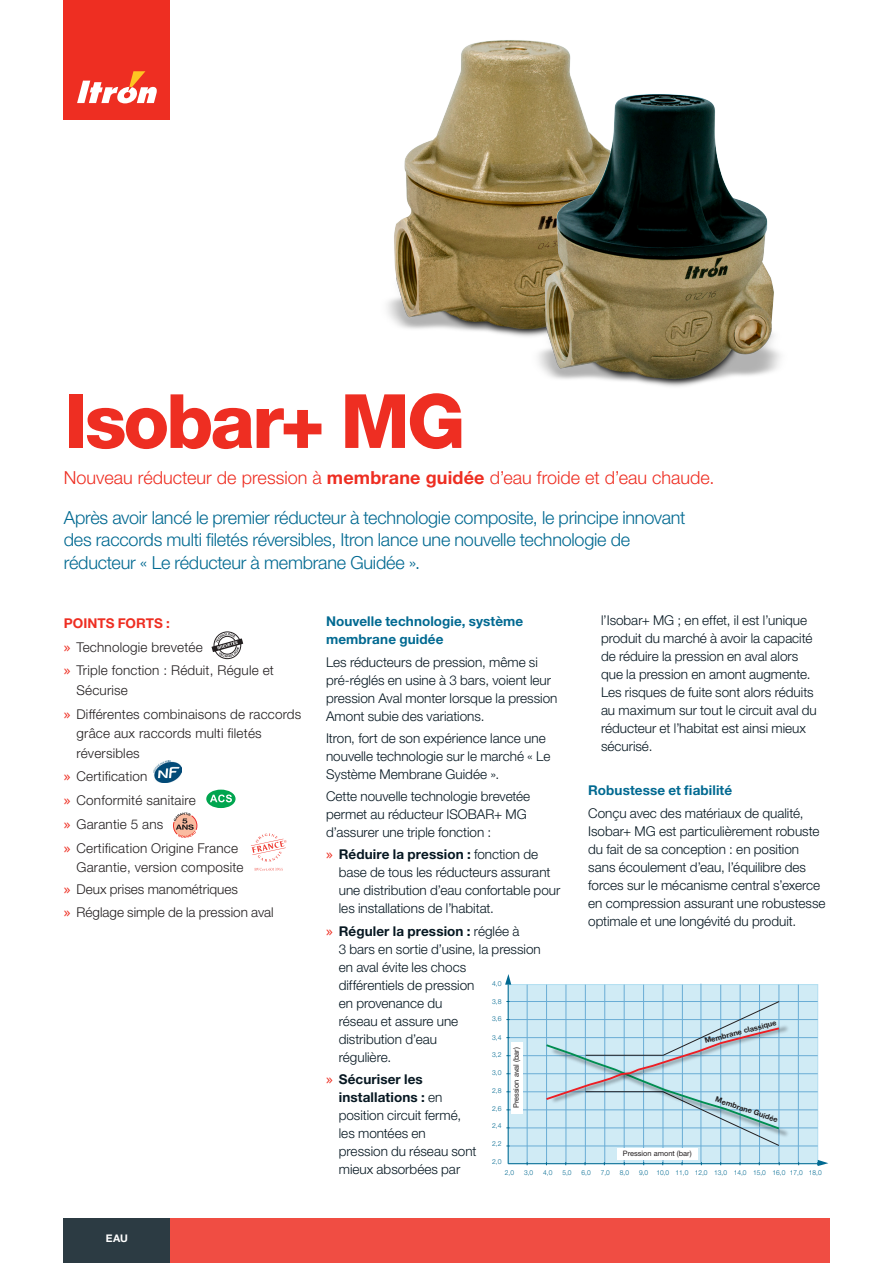
<style>
.page{position:relative;width:893px;height:1263px;background:#fff}
.page>*{position:absolute;margin:0;border:0;box-sizing:border-box;transform-origin:0 0}
.Headline_50_50{font:800 75px "Helvetica Neue LT Std";letter-spacing:-.04em;color:#ee2e22}
.Introduction_Copy{font:300 18px/22.5px "Helvetica Neue LT Std";letter-spacing:-.015em;color:#006991}
.Subhead{font:300 18px "Helvetica Neue LT Std";color:#ee2e22}
.Body_Copy_9_12{font:300 13.5px/18px "Helvetica Neue LT Std";color:#071822}
.t1{font:300 13.5px/19.5px "Helvetica Neue LT Std";letter-spacing:.015em;color:#231f20}
.Body_Copy_9_12-2{font:700 13.5px/18px "Helvetica Neue LT Std";letter-spacing:.005em;color:#006991}
.Body_Copy_9_12-3{font:700 13.5px "Helvetica Neue LT Std";letter-spacing:.005em;color:#ee2e22}
.t2{font:700 10.5px "Helvetica Neue LT Std";color:#fff}
.t3{font:7.5px "Helvetica Neue LT Std";color:#231f20}
.t4{font:700 7.5px "Helvetica Neue LT Std";color:#231f20}
.t5{font:300 6.9px "Helvetica Neue LT Std";color:#006991}
.s1{font-weight:700}
.s2{font-family:"Lucida Grande";font-weight:400;color:#ee2e22}
</style>
<div class="page">
<svg style="left:173px;top:812px;width:25px;height:26px"></svg>
<img style="left:153px;top:761px;width:29px;height:21px">
<div style="left:207px;top:791px;width:28px;height:16px;background:#00a54f;border-radius:50%"></div>
<div style="left:206px;top:790px;width:30px;height:18px;border:2px solid #00a54f;border-radius:50%"></div>
<svg style="left:210px;top:794px;width:22px;height:8px"></svg>
<svg style="left:510px;top:986px;width:306px;height:176px;background:#cde9f4"></svg>
<hr style="left:527px;top:985px;width:1px;height:179px;background:#6aadd5">
<hr style="left:546px;top:985px;width:1px;height:179px;background:#6aadd5">
<hr style="left:566px;top:985px;width:1px;height:179px;background:#6aadd5">
<hr style="left:585px;top:985px;width:1px;height:179px;background:#6aadd5">
<hr style="left:604px;top:985px;width:1px;height:179px;background:#6aadd5">
<hr style="left:624px;top:985px;width:1px;height:179px;background:#6aadd5">
<hr style="left:643px;top:985px;width:1px;height:179px;background:#6aadd5">
<hr style="left:663px;top:985px;width:1px;height:179px;background:#6aadd5">
<hr style="left:682px;top:985px;width:1px;height:179px;background:#6aadd5">
<hr style="left:508px;top:1145px;width:310px;height:1px;background:#6aadd5">
<hr style="left:508px;top:1127px;width:310px;height:1px;background:#6aadd5">
<hr style="left:508px;top:1109px;width:310px;height:1px;background:#6aadd5">
<hr style="left:508px;top:1091px;width:310px;height:1px;background:#6aadd5">
<hr style="left:508px;top:1073px;width:310px;height:1px;background:#6aadd5">
<hr style="left:508px;top:1055px;width:310px;height:1px;background:#6aadd5">
<hr style="left:508px;top:1037px;width:310px;height:1px;background:#6aadd5">
<hr style="left:508px;top:1019px;width:310px;height:1px;background:#6aadd5">
<hr style="left:508px;top:1001px;width:310px;height:1px;background:#6aadd5">
<hr style="left:720px;top:985px;width:1px;height:179px;background:#6aadd5">
<hr style="left:740px;top:985px;width:1px;height:179px;background:#6aadd5">
<hr style="left:759px;top:985px;width:1px;height:179px;background:#6aadd5">
<hr style="left:779px;top:985px;width:1px;height:179px;background:#6aadd5">
<hr style="left:798px;top:985px;width:1px;height:179px;background:#6aadd5">
<hr style="left:701px;top:984px;width:1px;height:179px;background:#6aadd5">
<img style="left:781px;top:1022px;width:11px;height:83px">
<svg style="left:544px;top:1000px;width:237px;height:146px;background:#bedbe7"></svg>
<svg style="left:505px;top:974px;width:6px;height:11px"></svg>
<div style="left:617px;top:1148px;width:80px;height:11px;background:#fff"></div>
<div style="left:511px;top:1042px;width:12px;height:72px;background:#fff"></div>
<hr style="left:508px;top:984px;width:1px;height:180px;background:#006991">
<hr style="left:508px;top:1163px;width:310px;height:1px;background:#006991">
<svg style="left:817px;top:1160px;width:11px;height:6px"></svg>
<div style="left:214px;top:632px;width:27px;height:27px;border:1px solid #231f20;border-radius:50%"></div>
<svg style="left:212px;top:633px;width:31px;height:24px"></svg>
<svg style="left:251px;top:833px;width:36px;height:29px"></svg>
<svg style="left:255px;top:868px;width:28px;height:3px"></svg>
<img style="left:387px;top:40px;width:184px;height:296px">
<img style="left:516px;top:68px;width:265px;height:319px">
<div style="left:64px;top:0;width:106px;height:119px;background:#ee2e22"></div>
<svg style="left:77px;top:71px;width:80px;height:32px"></svg>
<div style="left:64px;top:1218px;width:106px;height:45px;background:#2c3b43"></div>
<div style="left:170px;top:1218px;width:659px;height:45px;background:#f04d43"></div>
<p class="Headline_50_50" style="left:64px;top:377px;width:403px">Isobar+ MG</p>
<p class="Subhead" style="left:64px;top:466px;width:652px">Nouveau réducteur de pression à <span class="s1">membrane guidée</span> d’eau froide et d’eau chaude.</p>
<p class="Introduction_Copy" style="left:64px;top:506px;width:623px">Après avoir lancé le premier réducteur à technologie composite, le principe innovant des raccords multi filetés réversibles, Itron lance une nouvelle technologie de réducteur « Le réducteur à membrane Guidée ».</p>
<p class="Body_Copy_9_12-3" style="left:64px;top:615px;width:108px">POINTS FORTS :</p>
<p class="t1" style="left:64px;top:637px;width:140px"><span class="s2">»</span> Technologie brevetée</p>
<p class="t1" style="left:77px;top:660px;width:199px;text-indent:-13px"><span class="s2">»</span> Triple fonction : Réduit, Régule et<br>Sécurise</p>
<p class="t1" style="left:77px;top:704px;width:226px;text-indent:-13px"><span class="s2">»</span> Différentes combinaisons de raccords grâce aux raccords multi filetés réversibles</p>
<p class="t1" style="left:64px;top:766px;width:85px"><span class="s2">»</span> Certification</p>
<p class="t1" style="left:64px;top:790px;width:133px"><span class="s2">»</span> Conformité sanitaire</p>
<p class="t1" style="left:64px;top:814px;width:101px"><span class="s2">»</span> Garantie 5 ans</p>
<p class="t1" style="left:77px;top:838px;width:169px;text-indent:-13px"><span class="s2">»</span> Certification Origine France<br>Garantie, version composite</p>
<p class="t1" style="left:64px;top:879px;width:176px"><span class="s2">»</span> Deux prises manométriques</p>
<p class="t1" style="left:64px;top:902px;width:211px"><span class="s2">»</span> Réglage simple de la pression aval</p>
<p class="t2" style="left:106px;top:1232px;width:23px">EAU</p>
<p class="Body_Copy_9_12" style="left:601px;top:611px;width:217px">l’Isobar+ MG ; en effet, il est l’unique produit du marché à avoir la capacité de réduire la pression en aval alors que la pression en amont augmente.<br>Les risques de fuite sont alors réduits au maximum sur tout le circuit aval du réducteur et l’habitat est ainsi mieux sécurisé.</p>
<p class="Body_Copy_9_12-2" style="left:588px;top:781px;width:145px">Robustesse et fiabilité</p>
<p class="Body_Copy_9_12" style="left:588px;top:804px;width:239px">Conçu avec des matériaux de qualité, Isobar+ MG est particulièrement robuste du fait de sa conception : en position sans écoulement d’eau, l’équilibre des forces sur le mécanisme central s’exerce en compression assurant une robustesse optimale et une longévité du produit.</p>
<p class="Body_Copy_9_12-2" style="left:326px;top:612px;width:199px">Nouvelle technologie, système membrane guidée</p>
<p class="Body_Copy_9_12" style="left:326px;top:652px;width:233px">Les réducteurs de pression, même si pré-réglés en usine à 3 bars, voient leur pression Aval monter lorsque la pression Amont subie des variations.</p>
<p class="Body_Copy_9_12" style="left:326px;top:729px;width:226px">Itron, fort de son expérience lance une nouvelle technologie sur le marché « Le<br>Système Membrane Guidée ».</p>
<p class="Body_Copy_9_12" style="left:326px;top:787px;width:206px">Cette nouvelle technologie brevetée permet au réducteur ISOBAR+ MG d’assurer une triple fonction :</p>
<p class="Body_Copy_9_12" style="left:339px;top:845px;width:223px;text-indent:-13px"><span class="s2">»</span> <span class="s1">Réduire la pression :</span> fonction de base de tous les réducteurs assurant une distribution d’eau confortable pour les installations de l’habitat.</p>
<p class="Body_Copy_9_12" style="left:339px;top:921px;width:204px;text-indent:-13px"><span class="s2">»</span> <span class="s1">Réguler la pression :</span> réglée à<br>3 bars en sortie d’usine, la pression en aval évite les chocs<br>différentiels de pression<br>en provenance du<br>réseau et assure une<br>distribution d’eau<br>régulière.</p>
<p class="Body_Copy_9_12" style="left:339px;top:1070px;width:139px;text-indent:-13px"><span class="s2">»</span> <span class="s1">Sécuriser les installations :</span> en position circuit fermé, les montées en pression du réseau sont mieux absorbées par</p>
<p class="t5" style="left:492px;top:980px;width:11px">4,0</p>
<p class="t5" style="left:492px;top:997px;width:11px">3,8</p>
<p class="t5" style="left:492px;top:1014px;width:11px">3,6</p>
<p class="t4" style="left:704px;top:1036px;width:75px;rotate:-15deg">Membrane classique</p>
<p class="t5" style="left:492px;top:1033px;width:11px">3,4</p>
<p class="t3" style="left:512px;top:1108px;width:63px;rotate:-90deg">Pression aval (bar)</p>
<p class="t5" style="left:492px;top:1051px;width:11px">3,2</p>
<p class="t5" style="left:492px;top:1068px;width:11px">3,0</p>
<p class="t5" style="left:492px;top:1086px;width:11px">2,8</p>
<p class="t4" style="left:717px;top:1094px;width:67px;rotate:19deg">Membrane Guidée</p>
<p class="t5" style="left:492px;top:1104px;width:11px">2,6</p>
<p class="t5" style="left:492px;top:1121px;width:11px">2,4</p>
<p class="t5" style="left:492px;top:1139px;width:11px">2,2</p>
<p class="t3" style="left:623px;top:1148px;width:70px">Pression amont (bar)</p>
<p class="t5" style="left:492px;top:1157px;width:11px">2,0</p>
<p class="t5" style="left:505px;top:1168px;width:11px">2,0</p>
<p class="t5" style="left:524px;top:1168px;width:11px">3,0</p>
<p class="t5" style="left:543px;top:1168px;width:11px">4,0</p>
<p class="t5" style="left:562px;top:1168px;width:11px">5,0</p>
<p class="t5" style="left:582px;top:1168px;width:11px">6,0</p>
<p class="t5" style="left:601px;top:1168px;width:11px">7,0</p>
<p class="t5" style="left:620px;top:1168px;width:11px">8,0</p>
<p class="t5" style="left:639px;top:1168px;width:184px">9,0 10,0 11,0 12,0 13,0 14,0 15,0 16,0 17,0 18,0</p>
</div>
